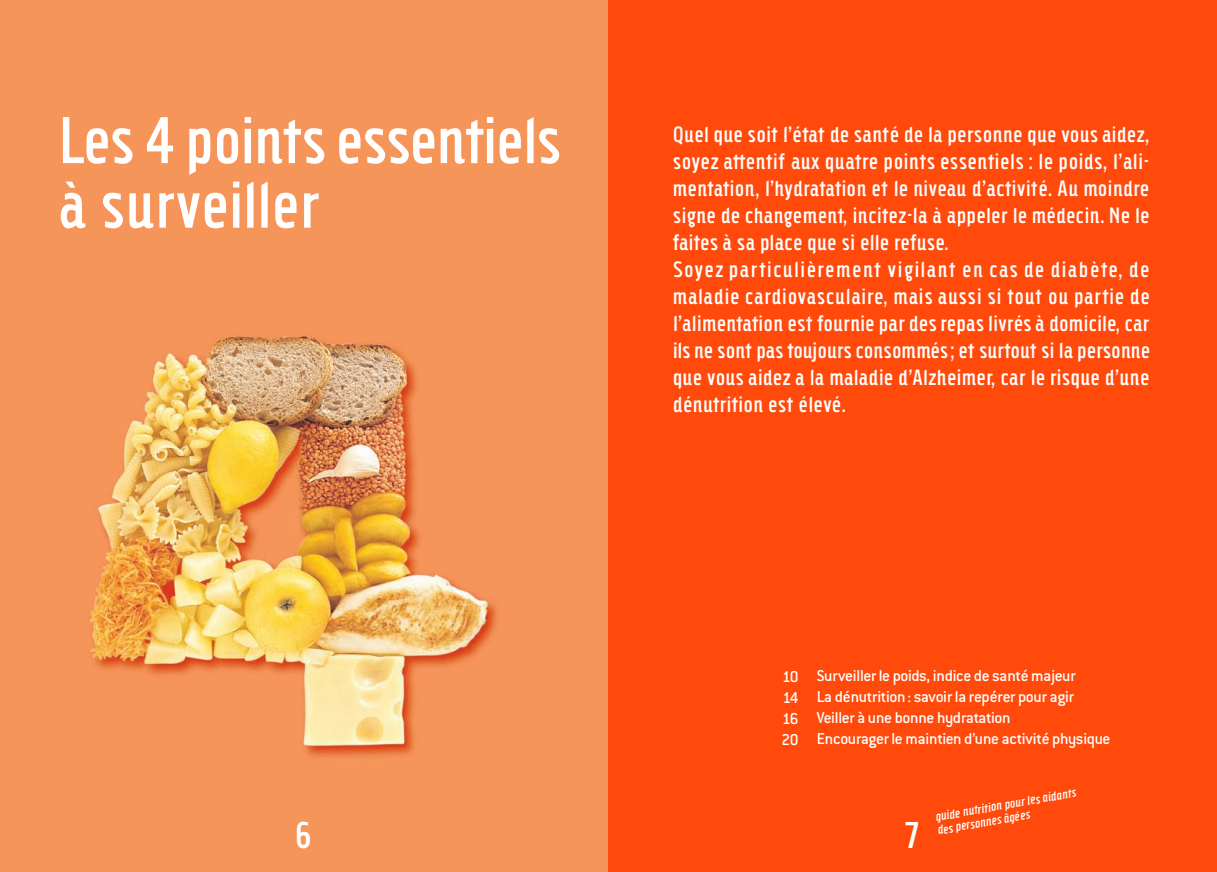
<style>
.page{position:relative;width:1217px;height:872px;background:#fff}
.page>*{position:absolute;margin:0;border:0;box-sizing:border-box;transform-origin:0 0}
.t1{font:69px/64.5px "Hybrid";letter-spacing:-.02em;color:#fff}
.t2{font:39px "Hybrid";color:#fff}
.t3{font:23.25px/27px "Hybrid";letter-spacing:.005em;color:#fff}
.t4{font:500 17.25px/21px "Conduit ITC";letter-spacing:-.02em;color:#fff}
.t5{font:italic 13.5px/13.5px "Hybrid";color:#fff}
</style>
<div class="page">
<img style="left:0;top:0;width:608px;height:872px">
<div style="left:608px;top:0;width:608px;height:872px;background:#ff4a0b"></div>
<h1 class="t1" style="left:59px;top:107px;width:503px">Les 4 points essentiels à surveiller</h1>
<h2 class="t2" style="left:295px;top:811px;width:19px">6</h2>
<p class="t3" style="left:673px;top:120px;width:479px">Quel que soit l’état de santé de la personne que vous aidez, soyez attentif aux quatre points essentiels : le poids, l’ali&shy;mentation, l’hydratation et le niveau d’activité. Au moindre signe de changement, incitez-la à appeler le médecin. Ne le faites à sa place que si elle refuse.<br>Soyez particulièrement vigilant en cas de diabète, de maladie cardiovasculaire, mais aussi si tout ou partie de l’alimentation est fournie par des repas livrés à domicile, car ils ne sont pas toujours consommés; et surtout si la personne que vous aidez a la maladie d’Alzheimer, car le risque d’une dénutrition est élevé.</p>
<p class="t4" style="left:781px;top:668px;width:19px;text-align:justify">10<br>14<br>16<br>20</p>
<p class="t4" style="left:816px;top:667px;width:295px">Surveiller le poids, indice de santé majeur<br>La dénutrition : savoir la repérer pour agir Veiller à une bonne hydratation<br>Encourager le maintien d’une activité physique</p>
<h2 class="t2" style="left:903px;top:811px;width:19px">7</h2>
<p class="t5" style="left:934px;top:810px;width:144px;rotate:-10deg">guide nutrition pour les aidants des personnes âgées</p>
</div>
